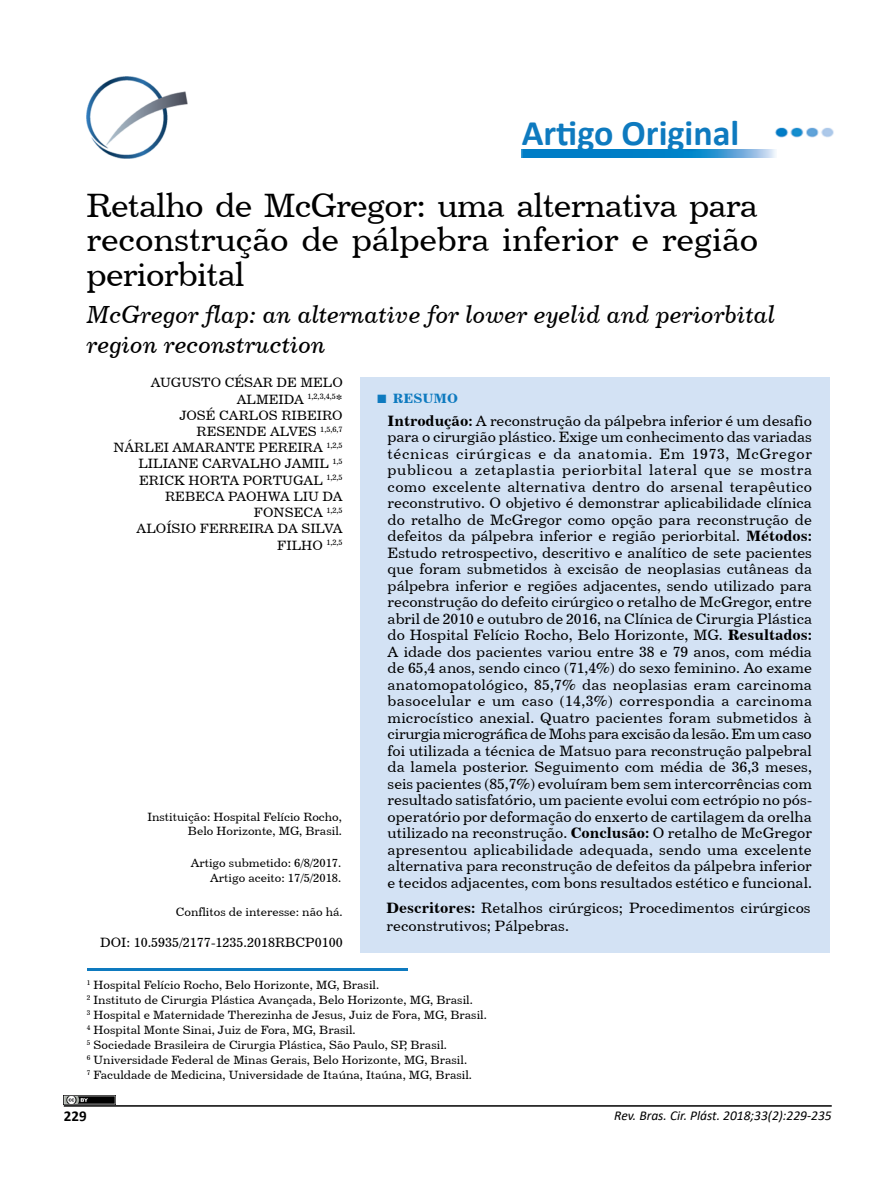
<style>
.page{position:relative;width:893px;height:1191px;background:#fff}
.page>*{position:absolute;margin:0;border:0;box-sizing:border-box;transform-origin:0 0}
.t1{font:700 36px "Calibri";color:#0e7abf}
.t2{font:33.75px/34.5px "Century 731 BT Roman A";letter-spacing:-.005em;color:#000;text-align:justify}
.t3{font:24.75px/30px "Century 731 BT Italic A";color:#000}
.t4{font:15px/16.5px "Century 731 BT Roman A";color:#000;text-align:justify}
.t5{font:700 15px "Calibri";color:#000}
.t6{font:13.5px/16.2px "Century 731 BT Roman A";color:#000;text-align:right}
.t7{font:italic 13.5px "Calibri";color:#000}
.t8{font:13.5px "Century 731 BT Bold A";color:#0e7abf}
.t9{font:12px/15px "Century 731 BT Roman A";color:#000;text-align:right}
.t10{font:7.8px "Century 731 BT Roman A";color:#000}
.s1{font-size:13.5px}
.s2{font-family:"Times New Roman";font-weight:700;font-size:18px}
.s3{font-family:"Century 731 BT Bold A"}
</style>
<div class="page">
<hr style="left:64px;top:1105px;width:768px;height:1px;background:#000">
<img style="left:775px;top:127px;width:59px;height:11px">
<img style="left:521px;top:150px;width:255px;height:7px">
<img style="left:87px;top:77px;width:101px;height:82px">
<div style="left:360px;top:377px;width:470px;height:575px;background:#d3e2f4"></div>
<hr style="left:87px;top:968px;width:320px;height:3px;background:#0e7abf">
<img style="left:64px;top:1095px;width:51px;height:9px">
<h1 class="t1" style="left:522px;top:108px;width:219px">Artigo Original</h1>
<h2 class="t2" style="left:86px;top:187px;width:673px">Retalho de McGregor: uma alternativa para reconstrução de pálpebra inferior e região periorbital</h2>
<h3 class="t3" style="left:87px;top:299px;width:690px">McGregor flap: an alternative for lower eyelid and periorbital region reconstruction</h3>
<p class="t6" style="left:151px;top:374px;width:194px">AUGUSTO CÉSAR DE MELO</p>
<p class="t10" style="left:237px;top:391px;width:108px"><span class="s1">ALMEIDA</span> 1,2,3,4,5<span class="s1">*</span></p>
<p class="t6" style="left:113px;top:407px;width:231px">JOSÉ CARLOS RIBEIRO<br>RESENDE ALVES <sup>1,5,6,7<br></sup>NÁRLEI AMARANTE PEREIRA <sup>1,2,5<br></sup>LILIANE CARVALHO JAMIL <sup>1,5<br></sup>ERICK HORTA PORTUGAL <sup>1,2,5<br></sup>REBECA PAOHWA LIU DA<br>FONSECA <sup>1,2,5<br></sup>ALOÍSIO FERREIRA DA SILVA<br>FILHO <sup>1,2,5</sup></p>
<p class="t9" style="left:147px;top:809px;width:196px;line-height:14.4px">Instituição: Hospital Felício Rocho,<br>Belo Horizonte, MG, Brasil.</p>
<p class="t9" style="left:191px;top:855px;width:152px;line-height:14.4px">Artigo submetido: 6/8/2017.<br>Artigo aceito: 17/5/2018.</p>
<p class="t9" style="left:176px;top:904px;width:168px">Conflitos de interesse: não há.</p>
<p class="t6" style="left:100px;top:934px;width:244px">DOI: 10.5935/2177-1235.2018RBCP0100</p>
<p class="t8" style="left:376px;top:390px;width:83px"><span class="s2">■</span> RESUMO</p>
<p class="t4" style="left:388px;top:412px;width:426px"><span class="s3">Introdução:</span> A reconstrução da pálpebra inferior é um desafio para o cirurgião plástico. Exige um conhecimento das variadas técnicas cirúrgicas e da anatomia. Em 1973, McGregor publicou a zetaplastia periorbital lateral que se mostra como excelente alternativa dentro do arsenal terapêutico reconstrutivo. O objetivo é demonstrar aplicabilidade clínica do retalho de McGregor como opção para reconstrução de defeitos da pálpebra inferior e região periorbital. <span class="s3">Métodos:<br></span>Estudo retrospectivo, descritivo e analítico de sete pacientes que foram submetidos à excisão de neoplasias cutâneas da pálpebra inferior e regiões adjacentes, sendo utilizado para reconstrução do defeito cirúrgico o retalho de McGregor, entre abril de 2010 e outubro de 2016, na Clínica de Cirurgia Plástica do Hospital Felício Rocho, Belo Horizonte, MG. <span class="s3">Resultados:<br></span>A idade dos pacientes variou entre 38 e 79 anos, com média de 65,4 anos, sendo cinco (71,4%) do sexo feminino. Ao exame anatomopatológico, 85,7% das neoplasias eram carcinoma basocelular e um caso (14,3%) correspondia a carcinoma microcístico anexial. Quatro pacientes foram submetidos à cirurgia micrográfica de Mohs para excisão da lesão. Em um caso foi utilizada a técnica de Matsuo para reconstrução palpebral da lamela posterior. Seguimento com média de 36,3 meses, seis pacientes (85,7%) evoluíram bem sem intercorrências com resultado satisfatório, um paciente evolui com ectrópio no pós&shy;operatório por deformação do enxerto de cartilagem da orelha utilizado na reconstrução. <span class="s3">Conclusão:</span> O retalho de McGregor apresentou aplicabilidade adequada, sendo uma excelente alternativa para reconstrução de defeitos da pálpebra inferior e tecidos adjacentes, com bons resultados estético e funcional.</p>
<p class="t4" style="left:387px;top:898px;width:426px;line-height:18px"><span class="s3">Descritores:</span> Retalhos cirúrgicos; Procedimentos cirúrgicos reconstrutivos; Pálpebras.</p>
<p class="t9" style="left:87px;top:976px;width:402px;text-align:left"><sup>1</sup> Hospital Felício Rocho, Belo Horizonte, MG, Brasil.<br><sup>2</sup> Instituto de Cirurgia Plástica Avançada, Belo Horizonte, MG, Brasil.<br><sup>3</sup> Hospital e Maternidade Therezinha de Jesus, Juiz de Fora, MG, Brasil.<br><sup>4</sup> Hospital Monte Sinai, Juiz de Fora, MG, Brasil.<br><sup>5</sup> Sociedade Brasileira de Cirurgia Plástica, São Paulo, SP, Brasil.<br><sup>6</sup> Universidade Federal de Minas Gerais, Belo Horizonte, MG, Brasil.<br><sup>7</sup> Faculdade de Medicina, Universidade de Itaúna, Itaúna, MG, Brasil.</p>
<p class="t5" style="left:64px;top:1105px;width:24px">229</p>
<p class="t7" style="left:614px;top:1106px;width:219px">Rev. Bras. Cir. Plást. 2018;33(2):229-235</p>
</div>
